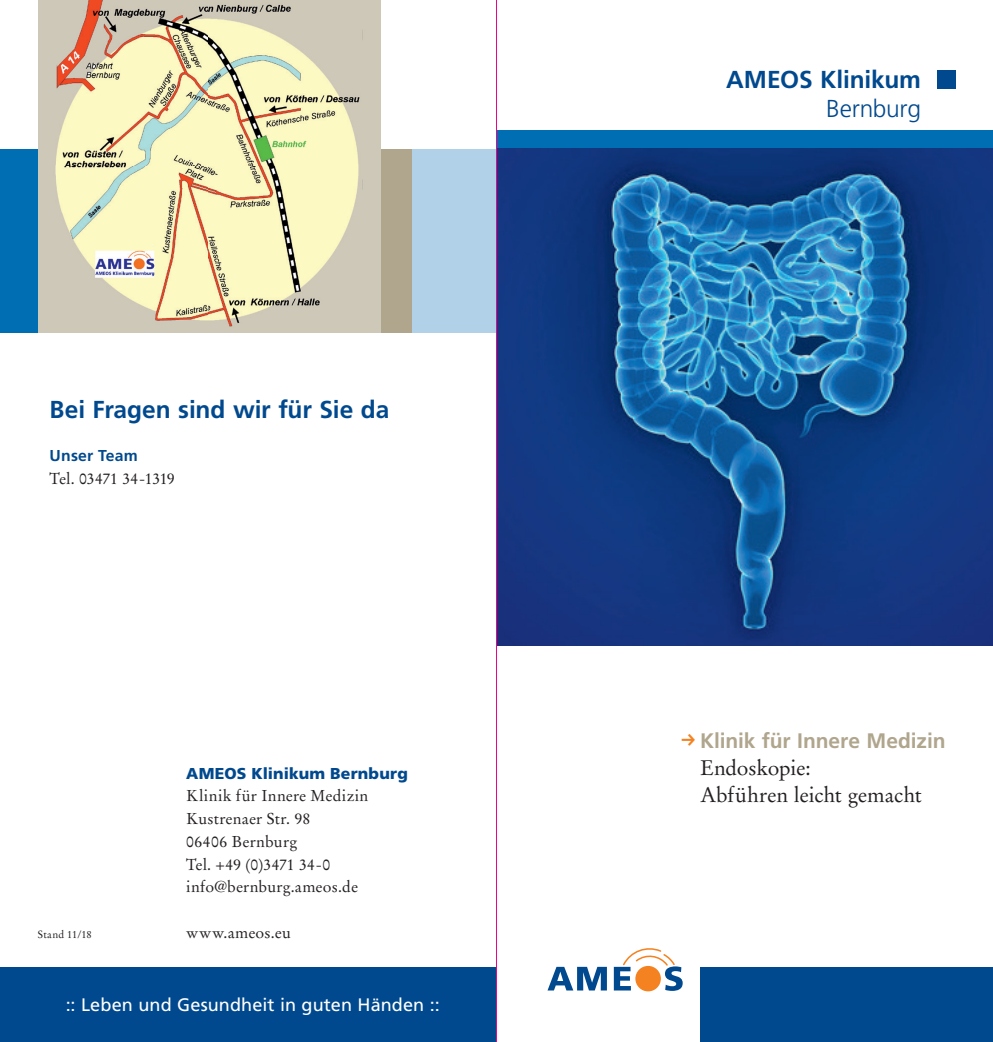
<style>
.page{position:relative;width:993px;height:1042px;background:#fff}
.page>*{position:absolute;margin:0;border:0;box-sizing:border-box;transform-origin:0 0}
.t1{font:700 24.5px "Frutiger LT Std";letter-spacing:-.005em;color:#01498e}
.t2{font:300 24.5px "Frutiger LT Std";letter-spacing:-.01em;color:#01498e}
.t3{font:21px/27.1px "Stempel Garamond LT Std";letter-spacing:-.01em;color:#231f20}
.t4{font:700 21px "Frutiger LT Std";letter-spacing:-.005em;color:#b0a58d}
.t5{font:18.03px "Frutiger LT Std";letter-spacing:.005em;color:#fff}
.t6{font:15.75px/22.8px "Stempel Garamond LT Std";letter-spacing:.015em;color:#231f20}
.t7{font:900 15.75px "Frutiger LT Std";letter-spacing:.01em;color:#01498e}
.t8{font:15.75px "Stempel Garamond LT Std";letter-spacing:-.01em;color:#231f20}
.t9{font:700 15.75px "Frutiger LT Std";letter-spacing:.01em;color:#01498e}
.t10{font:10.5px "Stempel Garamond LT Std";letter-spacing:.025em;color:#231f20}
</style>
<div class="page">
<svg style="left:547px;top:967px;width:59px;height:23px"></svg>
<svg style="left:613px;top:948px;width:69px;height:43px"></svg>
<div style="left:635px;top:966px;width:25px;height:25px;background:#f58220;border-radius:50%"></div>
<div style="left:699px;top:967px;width:293px;height:75px;background:#01498e"></div>
<div style="left:937px;top:70px;width:18px;height:19px;background:#01498e"></div>
<div style="left:0;top:967px;width:496px;height:75px;background:#01498e"></div>
<div style="left:496px;top:130px;width:496px;height:19px;background:#006eb3"></div>
<img style="left:497px;top:149px;width:495px;height:496px">
<div style="left:37px;top:149px;width:375px;height:183px;background:#b0a58d"></div>
<div style="left:412px;top:149px;width:84px;height:183px;background:#b0d1e8"></div>
<div style="left:0;top:149px;width:86px;height:183px;background:#006eb3"></div>
<img style="left:40px;top:0;width:338px;height:332px">
<hr style="left:496px;top:0;width:1px;height:1042px;background:#ed028c">
<h1 class="t1" style="left:50px;top:395px;width:341px">Bei Fragen sind wir für Sie da</h1>
<p class="t9" style="left:50px;top:446px;width:90px">Unser Team</p>
<p class="t8" style="left:50px;top:469px;width:127px">Tel. 03471 34-1319</p>
<p class="t10" style="left:38px;top:928px;width:56px">Stand 11/18</p>
<p class="t7" style="left:186px;top:763px;width:223px">AMEOS Klinikum Bernburg</p>
<p class="t6" style="left:186px;top:784px;width:184px">Klinik für Innere Medizin<br>Kustrenaer Str. 98<br>06406 Bernburg<br>Tel. +49 (0)3471 34-0 info@bernburg.ameos.de</p>
<p class="t6" style="left:186px;top:921px;width:106px">www.ameos.eu</p>
<p class="t5" style="left:66px;top:994px;width:375px">:: Leben und Gesundheit in guten Händen ::</p>
<h1 class="t1" style="left:725px;top:65px;width:196px">AMEOS Klinikum</h1>
<h1 class="t2" style="left:825px;top:95px;width:96px">Bernburg</h1>
<h2 class="t4" style="left:699px;top:728px;width:247px">Klinik für Innere Medizin</h2>
<h2 class="t3" style="left:699px;top:754px;width:223px">Endoskopie:<br>Abführen leicht gemacht</h2>
</div>
